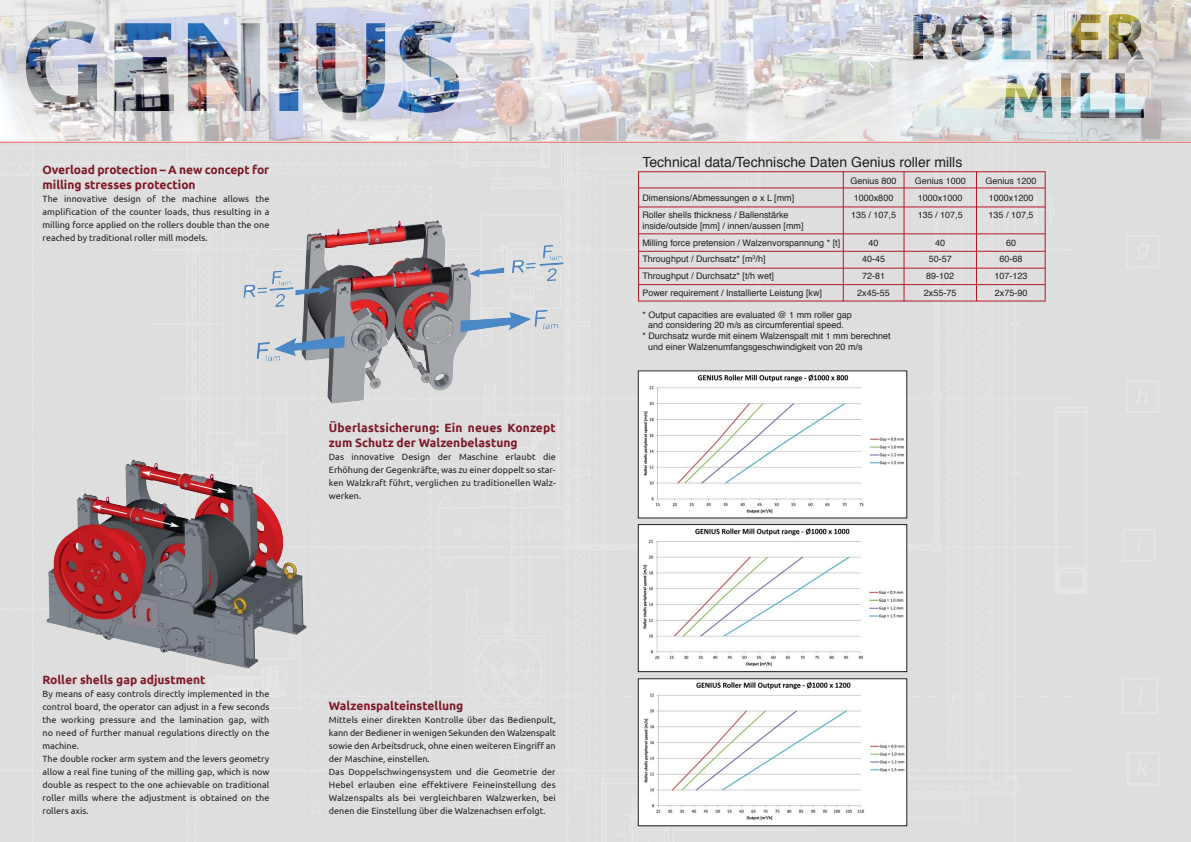
<style>
.page{position:relative;width:1191px;height:842px;background:#fff}
.page>*{position:absolute;margin:0;border:0;box-sizing:border-box;transform-origin:0 0}
.t1{font:14px "Helvetica";color:#231f20}
.t2{font:700 12px/15px "Ubuntu";color:#7e1826}
.t3{font:9px/13px "Ubuntu";letter-spacing:.005em;color:#231f20}
.t4{font:9px/16.8px "Helvetica";color:#231f20}
</style>
<div class="page">
<img style="left:0;top:142px;width:1191px;height:700px">
<hr style="left:0;top:141px;width:1191px;height:1px;background:#ed1c24">
<img style="left:640px;top:373px;width:265px;height:143px">
<img style="left:640px;top:680px;width:265px;height:144px">
<div style="left:638px;top:678px;width:269px;height:148px;border:1px solid #231f20"></div>
<img style="left:640px;top:526px;width:265px;height:144px">
<div style="left:638px;top:524px;width:269px;height:148px;border:1px solid #231f20"></div>
<img style="left:47px;top:460px;width:101px;height:160px">
<hr style="left:842px;top:171px;width:1px;height:130px;background:#b41826">
<hr style="left:1044px;top:172px;width:1px;height:129px;background:#b41826">
<hr style="left:976px;top:172px;width:1px;height:129px;background:#b41826">
<hr style="left:903px;top:171px;width:1px;height:130px;background:#b41826">
<hr style="left:638px;top:206px;width:407px;height:1px;background:#b41826">
<hr style="left:638px;top:187px;width:407px;height:1px;background:#b41826">
<hr style="left:638px;top:301px;width:407px;height:1px;background:#b41826">
<hr style="left:638px;top:284px;width:407px;height:1px;background:#b41826">
<hr style="left:638px;top:268px;width:407px;height:1px;background:#b41826">
<hr style="left:638px;top:251px;width:407px;height:1px;background:#b41826">
<hr style="left:638px;top:233px;width:407px;height:1px;background:#b41826">
<hr style="left:638px;top:171px;width:407px;height:1px;background:#b41826">
<hr style="left:638px;top:171px;width:1px;height:130px;background:#b41826">
<svg style="left:92px;top:505px;width:36px;height:10px"></svg>
<svg style="left:141px;top:471px;width:36px;height:10px"></svg>
<svg style="left:142px;top:516px;width:37px;height:11px"></svg>
<svg style="left:189px;top:482px;width:37px;height:11px"></svg>
<img style="left:243px;top:285px;width:27px;height:74px">
<img style="left:0;top:0;width:1191px;height:141px">
<h2 class="t2" style="left:43px;top:162px;width:228px">Overload protection – A new concept for milling stresses protection</h2>
<p class="t3" style="left:43px;top:192px;width:228px;text-align:justify">The innovative design of the machine allows the amplification of the counter loads, thus resulting in a milling force applied on the rollers double than the one reached by traditional roller mill models.</p>
<h2 class="t2" style="left:329px;top:420px;width:228px">Überlastsicherung: Ein neues Konzept zum Schutz der Walzenbelastung</h2>
<p class="t3" style="left:329px;top:450px;width:228px;text-align:justify">Das innovative Design der Maschine erlaubt die Erhöhung der Gegenkräfte, was zu einer doppelt so star&shy;ken Walzkraft führt, verglichen zu traditionellen Walz&shy;werken.</p>
<h2 class="t2" style="left:43px;top:672px;width:164px">Roller shells gap adjustment</h2>
<p class="t3" style="left:43px;top:687px;width:228px">By means of easy controls directly implemented in the control board, the operator can adjust in a few seconds the working pressure and the lamination gap, with no need of further manual regulations directly on the machine.<br>The double rocker arm system and the levers geometry allow a real fine tuning of the milling gap, which is now double as respect to the one achievable on traditional roller mills where the adjustment is obtained on the rollers axis.</p>
<h2 class="t2" style="left:329px;top:698px;width:136px">Walzenspalteinstellung</h2>
<p class="t3" style="left:329px;top:713px;width:228px">Mittels einer direkten Kontrolle über das Bedienpult, kann der Bediener in wenigen Sekunden den Walzenspalt sowie den Arbeitsdruck, ohne einen weiteren Eingriff an der Maschine, einstellen.<br>Das Doppelschwingensystem und die Geometrie der Hebel erlauben eine effektivere Feineinstellung des Walzenspalts als bei vergleichbaren Walzwerken, bei denen die Einstellung über die Walzenachsen erfolgt.</p>
<h1 class="t1" style="left:642px;top:156px;width:321px">Technical data/Technische Daten Genius roller mills</h1>
<p class="t4" style="left:850px;top:174px;width:48px">Genius 800</p>
<p class="t4" style="left:914px;top:174px;width:53px">Genius 1000</p>
<p class="t4" style="left:985px;top:174px;width:53px">Genius 1200</p>
<p class="t4" style="left:642px;top:190px;width:153px">Dimensions/Abmessungen ø x L [mm]</p>
<p class="t4" style="left:853px;top:190px;width:41px">1000x800</p>
<p class="t4" style="left:918px;top:190px;width:46px">1000x1000</p>
<p class="t4" style="left:988px;top:190px;width:46px">1000x1200</p>
<p class="t4" style="left:642px;top:207px;width:148px">Roller shells thickness / Ballenstärke</p>
<p class="t4" style="left:851px;top:207px;width:47px">135 / 107,5</p>
<p class="t4" style="left:917px;top:207px;width:47px">135 / 107,5</p>
<p class="t4" style="left:988px;top:207px;width:47px">135 / 107,5</p>
<p class="t4" style="left:642px;top:218px;width:199px">inside/outside [mm] / innen/aussen [mm]<br>Milling force pretension / Walzenvorspannung * [t]</p>
<p class="t4" style="left:868px;top:235px;width:12px">40</p>
<p class="t4" style="left:935px;top:235px;width:12px">40</p>
<p class="t4" style="left:1006px;top:235px;width:12px">60</p>
<p class="t4" style="left:642px;top:252px;width:125px">Throughput / Durchsatz* [m<sup>3</sup>/h]</p>
<p class="t4" style="left:862px;top:252px;width:25px">40-45</p>
<p class="t4" style="left:928px;top:252px;width:25px">50-57</p>
<p class="t4" style="left:999px;top:252px;width:25px">60-68</p>
<p class="t4" style="left:642px;top:268px;width:133px">Throughput / Durchsatz* [t/h wet]</p>
<p class="t4" style="left:862px;top:268px;width:25px">72-81</p>
<p class="t4" style="left:926px;top:268px;width:30px">89-102</p>
<p class="t4" style="left:994px;top:268px;width:35px">107-123</p>
<p class="t4" style="left:642px;top:285px;width:181px">Power requirement / Installierte Leistung [kw]</p>
<p class="t4" style="left:857px;top:285px;width:34px">2x45-55</p>
<p class="t4" style="left:924px;top:285px;width:34px">2x55-75</p>
<p class="t4" style="left:994px;top:285px;width:34px">2x75-90</p>
<p class="t4" style="left:642px;top:307px;width:211px">* Output capacities are evaluated @ 1 mm roller gap</p>
<p class="t4" style="left:648px;top:318px;width:197px">and considering 20 m/s as circumferential speed.</p>
<p class="t4" style="left:642px;top:328px;width:250px">* Durchsatz wurde mit einem Walzenspalt mit 1 mm berechnet</p>
<p class="t4" style="left:648px;top:339px;width:216px">und einer Walzenumfangsgeschwindigkeit von 20 m/s</p>
</div>
